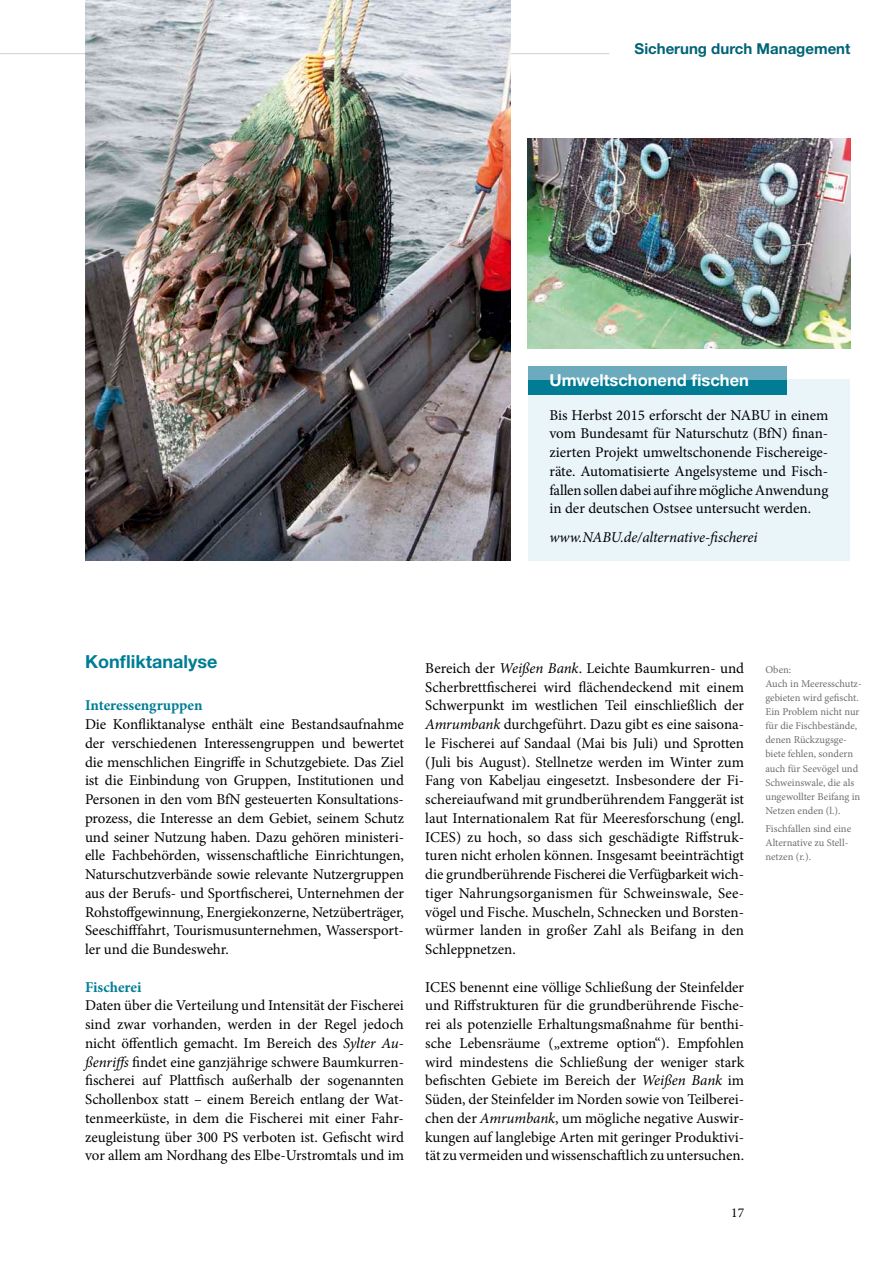
<style>
.page{position:relative;width:893px;height:1263px;background:#fff}
.page>*{position:absolute;margin:0;border:0;box-sizing:border-box;transform-origin:0 0}
.t1{font:700 18px "Helvetica Neue";color:#007d95}
.t2{font:700 16.5px "Helvetica Neue";color:#fff}
.t3{font:15px/18.8px "Minion Pro";letter-spacing:-.005em;color:#000;text-align:justify}
.t4{font:italic 15px "Minion Pro";letter-spacing:-.005em;color:#000}
.t5{font:700 15px "Minion Pro";letter-spacing:-.005em;color:#007d95}
.t6{font:700 15px "Helvetica Neue";color:#006376}
.t7{font:13.5px "Minion Pro";color:#000}
.t8{font:10.5px/14.1px "Minion Pro";color:#6e6e6d}
.s1{font-style:italic}
</style>
<div class="page">
<hr style="left:0;top:53px;width:609px;height:1px;background:#cfcfd0">
<img style="left:85px;top:0;width:425px;height:560px">
<img style="left:527px;top:138px;width:323px;height:211px">
<div style="left:528px;top:379px;width:322px;height:181px;background:#eaf5f9"></div>
<div style="left:528px;top:366px;width:259px;height:15px;background:#6cabbd"></div>
<div style="left:528px;top:380px;width:259px;height:14px;background:#007d95"></div>
<p class="t6" style="left:635px;top:39px;width:217px">Sicherung durch Management</p>
<p class="t2" style="left:549px;top:370px;width:201px">Umweltschonend fischen</p>
<p class="t3" style="left:549px;top:406px;width:280px">Bis Herbst 2015 erforscht der NABU in einem vom Bundesamt für Naturschutz (BfN) finan&shy;zierten Projekt umweltschonende Fischereige&shy;räte. Automatisierte Angelsysteme und Fisch&shy;fallen sollen dabei auf ihre mögliche Anwendung in der deutschen Ostsee untersucht werden.</p>
<p class="t4" style="left:549px;top:526px;width:210px">www.NABU.de/alternative-fischerei</p>
<p class="t1" style="left:85px;top:651px;width:134px">Konfliktanalyse</p>
<p class="t5" style="left:85px;top:695px;width:119px">Interessengruppen</p>
<p class="t3" style="left:85px;top:715px;width:320px">Die Konfliktanalyse enthält eine Bestandsaufnahme der verschiedenen Interessengruppen und bewertet die menschlichen Eingriffe in Schutzgebiete. Das Ziel ist die Einbindung von Gruppen, Institutionen und Personen in den vom BfN gesteuerten Konsultations&shy;prozess, die Interesse an dem Gebiet, seinem Schutz und seiner Nutzung haben. Dazu gehören ministeri&shy;elle Fachbehörden, wissenschaftliche Einrichtungen, Naturschutzverbände sowie relevante Nutzergruppen aus der Berufs- und Sportfischerei, Unternehmen der Rohstoffgewinnung, Energiekonzerne, Netzüberträger, Seeschifffahrt, Tourismusunternehmen, Wassersport&shy;ler und die Bundeswehr.</p>
<p class="t5" style="left:85px;top:976px;width:58px">Fischerei</p>
<p class="t3" style="left:85px;top:996px;width:320px">Daten über die Verteilung und Intensität der Fischerei sind zwar vorhanden, werden in der Regel jedoch nicht öffentlich gemacht. Im Bereich des <span class="s1">Sylter Au&shy;ßenriffs</span> findet eine ganzjährige schwere Baumkurren&shy;fischerei auf Plattfisch außerhalb der sogenannten Schollenbox statt – einem Bereich entlang der Wat&shy;tenmeerküste, in dem die Fischerei mit einer Fahr&shy;zeugleistung über 300 PS verboten ist. Gefischt wird vor allem am Nordhang des Elbe-Urstromtals und im</p>
<p class="t3" style="left:425px;top:659px;width:320px">Bereich der <span class="s1">Weißen Bank</span>. Leichte Baumkurren- und Scherbrettfischerei wird flächendeckend mit einem Schwerpunkt im westlichen Teil einschließlich der <span class="s1">Amrumbank</span> durchgeführt. Dazu gibt es eine saisona&shy;le Fischerei auf Sandaal (Mai bis Juli) und Sprotten (Juli bis August). Stellnetze werden im Winter zum Fang von Kabeljau eingesetzt. Insbesondere der Fi&shy;schereiaufwand mit grundberührendem Fanggerät ist laut Internationalem Rat für Meeresforschung (engl.<br>ICES) zu hoch, so dass sich geschädigte Riffstruk&shy;turen nicht erholen können. Insgesamt beeinträchtigt die grundberührende Fischerei die Verfügbarkeit wich&shy;tiger Nahrungsorganismen für Schweinswale, See&shy;vögel und Fische. Muscheln, Schnecken und Borsten&shy;würmer landen in großer Zahl als Beifang in den Schleppnetzen.</p>
<p class="t3" style="left:425px;top:977px;width:320px">ICES benennt eine völlige Schließung der Steinfelder und Riffstrukturen für die grundberührende Fische&shy;rei als potenzielle Erhaltungsmaßnahme für benthi&shy;sche Lebensräume („extreme option“). Empfohlen wird mindestens die Schließung der weniger stark befischten Gebiete im Bereich der <span class="s1">Weißen Bank</span> im Süden, der Steinfelder im Norden sowie von Teilberei&shy;chen der <span class="s1">Amrumbank</span>, um mögliche negative Auswir&shy;kungen auf langlebige Arten mit geringer Produktivi&shy;tät zu vermeiden und wissenschaftlich zu untersuchen.</p>
<p class="t7" style="left:731px;top:1203px;width:14px">17</p>
<p class="t8" style="left:765px;top:662px;width:98px">Oben:<br>Auch in Meeresschutz&shy;gebieten wird gefischt.<br>Ein Problem nicht nur für die Fischbestände, denen Rückzugsge&shy;biete fehlen, sondern auch für Seevögel und<br>Schweinswale, die als ungewollter Beifang in<br>Netzen enden (l.).</p>
<p class="t8" style="left:765px;top:822px;width:87px">Fischfallen sind eine<br>Alternative zu Stell&shy;netzen (r.).</p>
</div>
